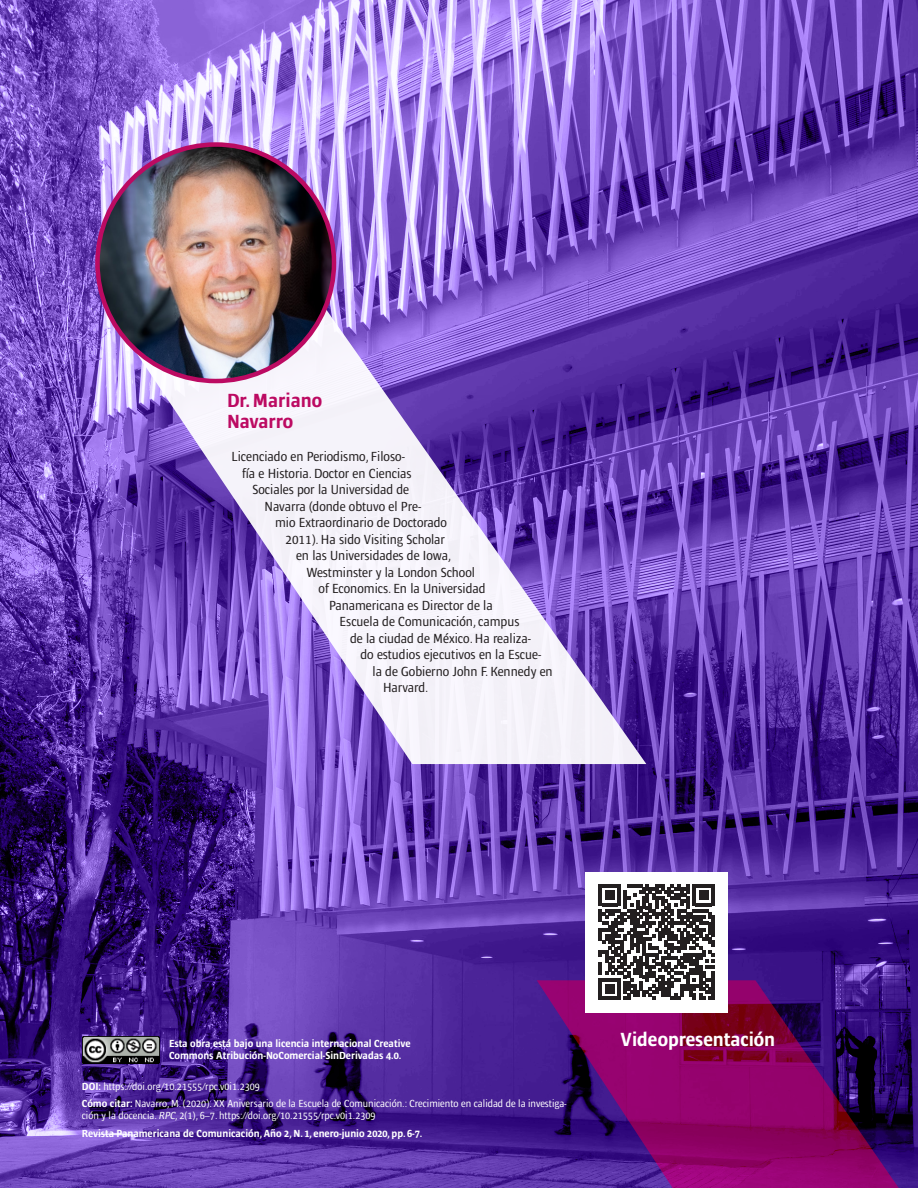
<style>
.page{position:relative;width:918px;height:1188px;background:#fff}
.page>*{position:absolute;margin:0;border:0;box-sizing:border-box;transform-origin:0 0}
.Texto_interactivo{font:700 condensed 19.5px "Ardoise Std";color:#fff}
.Semblanza{font:700 condensed 19.5px/21px "Ardoise Std";color:#bc0a62}
.Semblanza-2{font:condensed 13.5px "Ardoise Std";color:#231f20}
.Cómo_citar{font:condensed 10.5px/12px "Ardoise Std";color:#fff}
.Cómo_citar-2{font:700 condensed 10.5px/12px "Ardoise Std";color:#fff}
.s1{font-weight:700}
.s2{font-style:italic}
</style>
<div class="page">
<img style="left:0;top:0;width:918px;height:1188px">
<svg style="left:102px;top:302px;width:544px;height:462px"></svg>
<img style="left:97px;top:145px;width:237px;height:236px;border-radius:118px">
<svg style="left:537px;top:980px;width:381px;height:208px;background:#660868"></svg>
<div style="left:586px;top:873px;width:142px;height:140px;background:#fff"></div>
<svg style="left:599px;top:884px;width:116px;height:116px"></svg>
<hr style="left:712px;top:972px;width:3px;height:28px;background:#231f20">
<img style="left:83px;top:1037px;width:77px;height:27px">
<p class="Semblanza" style="left:227px;top:390px;width:97px">Dr. Mariano<br>Navarro</p>
<p class="Semblanza-2" style="left:232px;top:449px;width:175px">Licenciado en Periodismo, Filoso-</p>
<p class="Semblanza-2" style="left:242px;top:465px;width:171px">fía e Historia. Doctor en Ciencias</p>
<p class="Semblanza-2" style="left:253px;top:482px;width:158px">Sociales por la Universidad de</p>
<p class="Semblanza-2" style="left:265px;top:498px;width:158px">Navarra (donde obtuvo el Pre-</p>
<p class="Semblanza-2" style="left:275px;top:515px;width:174px">mio Extraordinario de Doctorado</p>
<p class="Semblanza-2" style="left:286px;top:531px;width:161px">2011). Ha sido Visiting Scholar</p>
<p class="Semblanza-2" style="left:296px;top:548px;width:157px">en las Universidades de Iowa,</p>
<p class="Semblanza-2" style="left:307px;top:564px;width:170px">Westminster y la London School</p>
<p class="Semblanza-2" style="left:319px;top:581px;width:169px">of Economics. En la Universidad</p>
<p class="Semblanza-2" style="left:329px;top:597px;width:165px">Panamericana es Director de la</p>
<p class="Semblanza-2" style="left:340px;top:614px;width:181px">Escuela de Comunicación, campus</p>
<p class="Semblanza-2" style="left:350px;top:630px;width:182px">de la ciudad de México. Ha realiza-</p>
<p class="Semblanza-2" style="left:361px;top:647px;width:182px">do estudios ejecutivos en la Escue-</p>
<p class="Semblanza-2" style="left:373px;top:663px;width:182px">la de Gobierno John F. Kennedy en</p>
<p class="Semblanza-2" style="left:383px;top:680px;width:47px">Harvard.</p>
<p class="Cómo_citar-2" style="left:169px;top:1038px;width:243px">Esta obra está bajo una licencia internacional Creative<br>Commons Atribución-NoComercial-SinDerivadas 4.0.</p>
<p class="Cómo_citar" style="left:82px;top:1080px;width:180px"><span class="s1">DOI:</span> https://doi.org/10.21555/rpc.v0i1.2309</p>
<p class="Cómo_citar" style="left:82px;top:1098px;width:486px"><span class="s1">Cómo citar:</span> Navarro, M. (2020). XX Aniversario de la Escuela de Comunicación.: Crecimiento en calidad de la investiga&shy;ción y la docencia. <span class="s2">RPC</span>, 2(1), 6–7. https://doi.org/10.21555/rpc.v0i1.2309</p>
<p class="Cómo_citar-2" style="left:82px;top:1128px;width:342px">Revista Panamericana de Comunicación, Año 2, N. 1, enero-junio 2020, pp. 6-7.</p>
<p class="Texto_interactivo" style="left:621px;top:1029px;width:156px">Videopresentación</p>
</div>
